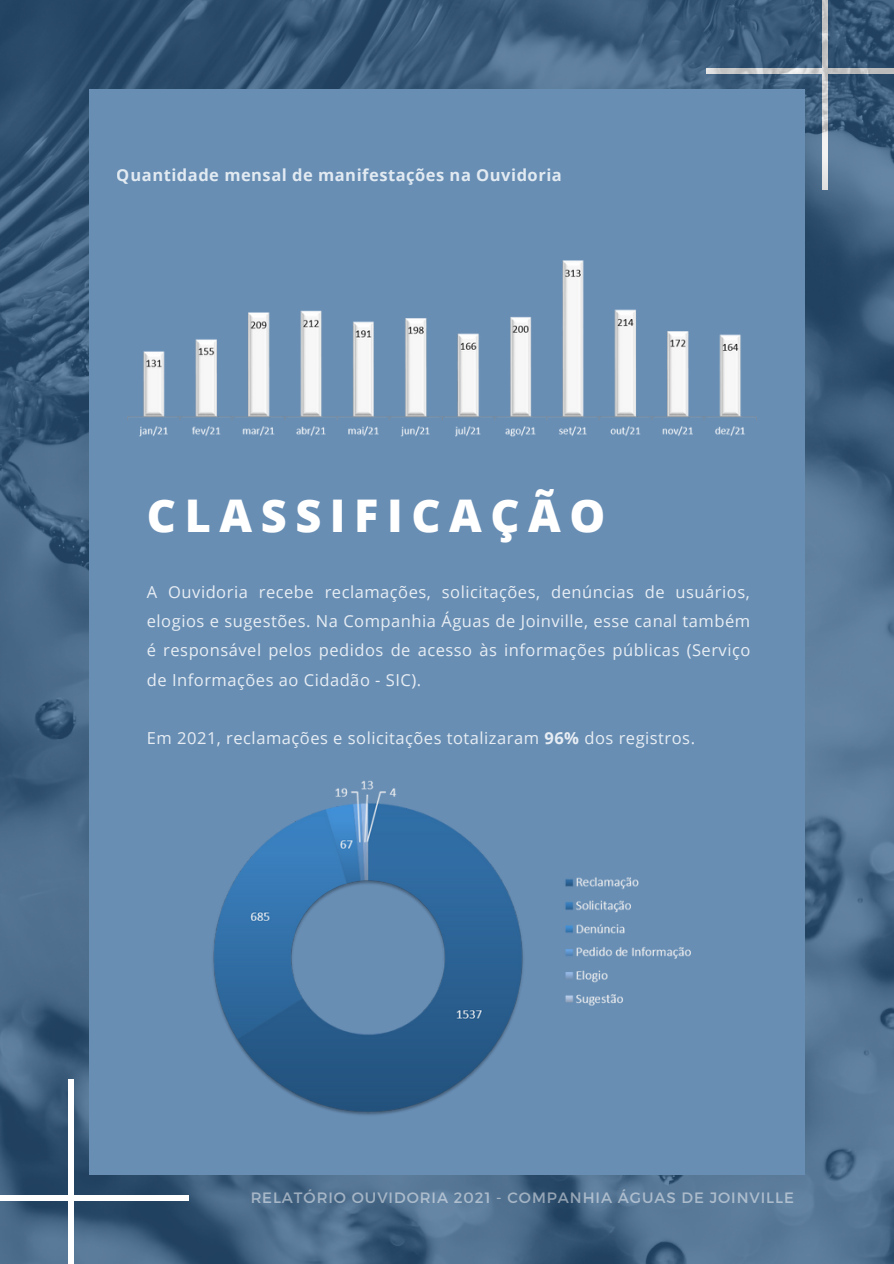
<style>
.page{position:relative;width:894px;height:1264px;background:#fff}
.page>*{position:absolute;margin:0;border:0;box-sizing:border-box;transform-origin:0 0}
.t1{font:800 45px "Open Sans";letter-spacing:.19em;color:#fff}
.t2{font:16.5px/29.2px "Open Sans";letter-spacing:.03em;color:#fff;text-align:justify}
.t3{font:700 16.5px "Open Sans";letter-spacing:.03em;color:#f8fbfd}
.t4{font:15px "Montserrat";letter-spacing:.06em;color:#fff}
.s1{font-weight:700}
</style>
<div class="page">
<img style="left:0;top:0;width:893px;height:1263px">
<div style="left:68px;top:1079px;width:5px;height:184px;background:#fff"></div>
<div style="left:0;top:1195px;width:189px;height:6px;background:#fff"></div>
<div style="left:89px;top:89px;width:715px;height:1086px;background:#688eb4"></div>
<img style="left:127px;top:260px;width:630px;height:177px">
<img style="left:213px;top:780px;width:478px;height:335px">
<p class="t3" style="left:117px;top:164px;width:446px">Quantidade mensal de manifestações na Ouvidoria</p>
<p class="t1" style="left:147px;top:483px;width:460px">CLASSIFICAÇÃO</p>
<p class="t2" style="left:147px;top:577px;width:605px">A Ouvidoria recebe reclamações, solicitações, denúncias de usuários, elogios e sugestões. Na Companhia Águas de Joinville, esse canal também é responsável pelos pedidos de acesso às informações públicas (Serviço de Informações ao Cidadão - SIC).</p>
<p class="t2" style="left:147px;top:723px;width:549px">Em 2021, reclamações e solicitações totalizaram <span class="s1">96%</span> dos registros.</p>
<p class="t4" style="left:250px;top:1187px;width:545px">RELATÓRIO OUVIDORIA 2021 - COMPANHIA ÁGUAS DE JOINVILLE</p>
</div>
